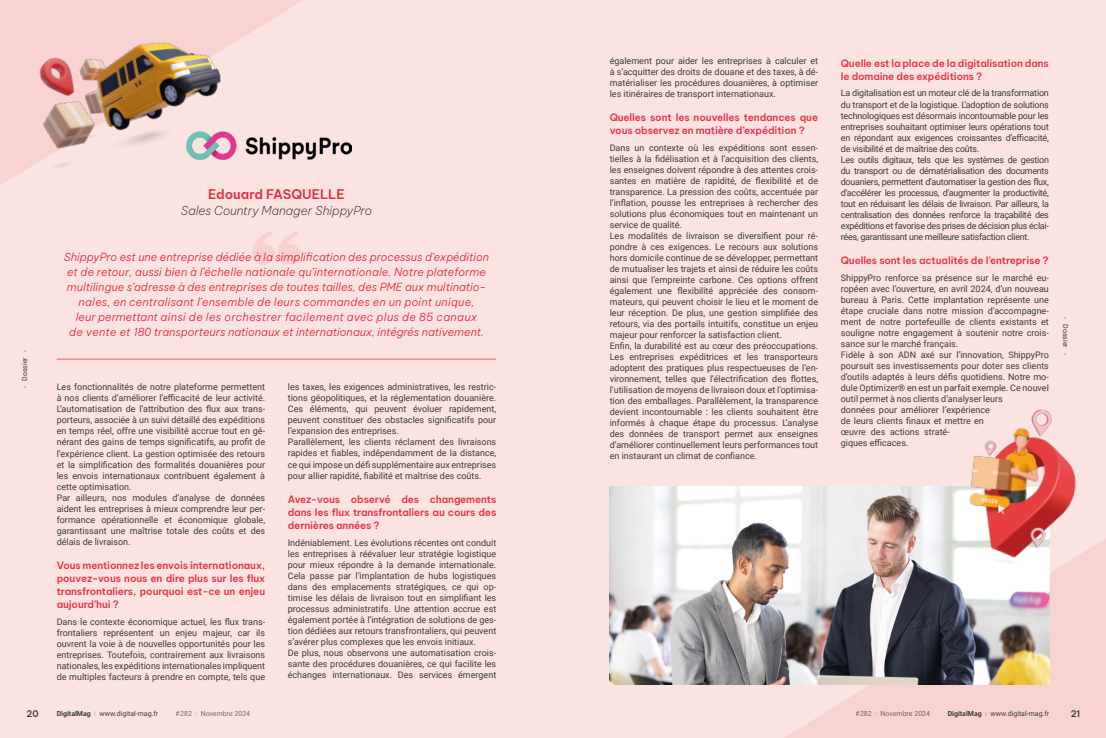
<style>
.page{position:relative;width:1106px;height:738px;background:#fff}
.page>*{position:absolute;margin:0;border:0;box-sizing:border-box;transform-origin:0 0}
.t1{font:600 13px "Be Vietnam Pro";color:#e73446}
.t2{font:italic 200 12px "Be Vietnam Pro";color:#3c3c3b}
.t3{font:italic 300 11px/15px "Be Vietnam Pro";color:#e73446;text-align:center}
.t4{font:600 10px/13px "Be Vietnam Pro";letter-spacing:-.01em;color:#e73446;text-align:justify}
.t5{font:9px/11px "Roboto";color:#3c3c3b}
.t6{font:9px/11px "Roboto";letter-spacing:-.03em;color:#3c3c3b}
.t7{font:600 9px "Be Vietnam Pro";color:#3c3c3b}
.t8{font:7px "Roboto";color:#3c3c3b}
.t9{font:7px "Roboto";color:#7c7b7b}
.s1{font-size:5.5px;color:#e73446}
.s2{font-weight:700}
.s3{font-weight:100}
</style>
<div class="page">
<div style="left:0;top:0;width:553px;height:737px;background:#fbe3e2"></div>
<div style="left:553px;top:0;width:553px;height:737px;background:#fbe3e2"></div>
<svg style="left:0;top:0;width:303px;height:24px"></svg>
<svg style="left:761px;top:538px;width:345px;height:199px;fill:#f9d3d2"></svg>
<svg style="left:252px;top:231px;width:49px;height:33px"></svg>
<img style="left:264px;top:137px;width:87px;height:23px">
<img style="left:609px;top:486px;width:440px;height:197px">
<img style="left:958px;top:409px;width:141px;height:171px">
<img style="left:0;top:1px;width:264px;height:184px">
<hr style="left:57px;top:358px;width:439px;height:1px;background:#ee716e">
<p class="t8" style="left:20px;top:387px;width:39px;rotate:-90deg"><span class="s1">•</span> Dossier <span class="s1">•</span></p>
<h1 class="t1" style="left:208px;top:183px;width:138px">Edouard FASQUELLE</h1>
<h2 class="t2" style="left:181px;top:201px;width:193px">Sales Country Manager ShippyPro</h2>
<p class="t3" style="left:64px;top:248px;width:427px">ShippyPro est une entreprise dédiée à la simplification des processus d’expédition et de retour, aussi bien à l’échelle nationale qu’internationale. Notre plateforme multilingue s’adresse à des entreprises de toutes tailles, des PME aux multinatio&shy;nales, en centralisant l’ensemble de leurs commandes en un point unique,<br>leur permettant ainsi de les orchestrer facilement avec plus de 85 canaux<br>de vente et 180 transporteurs nationaux et internationaux, intégrés nativement.</p>
<p class="t5" style="left:57px;top:381px;width:210px">Les fonctionnalités de notre plateforme permettent à nos clients d’améliorer l’efficacité de leur activité.<br>L’automatisation de l’attribution des flux aux trans&shy;porteurs, associée à un suivi détaillé des expéditions en temps réel, offre une visibilité accrue tout en gé&shy;nérant des gains de temps significatifs, au profit de l’expérience client. La gestion optimisée des retours et la simplification des formalités douanières pour les envois internationaux contribuent également à cette optimisation.<br>Par ailleurs, nos modules d’analyse de données aident les entreprises à mieux comprendre leur per&shy;formance opérationnelle et économique globale, garantissant une maîtrise totale des coûts et des délais de livraison.</p>
<p class="t4" style="left:57px;top:557px;width:210px">Vous mentionnez les envois internationaux, pouvez-vous nous en dire plus sur les flux transfrontaliers, pourquoi est-ce un enjeu aujourd’hui ?</p>
<p class="t5" style="left:57px;top:615px;width:210px;text-align:justify">Dans le contexte économique actuel, les flux trans&shy;frontaliers représentent un enjeu majeur, car ils ouvrent la voie à de nouvelles opportunités pour les entreprises. Toutefois, contrairement aux livraisons nationales, les expéditions internationales impliquent de multiples facteurs à prendre en compte, tels que</p>
<p class="t5" style="left:288px;top:381px;width:210px">les taxes, les exigences administratives, les restric&shy;tions géopolitiques, et la réglementation douanière.<br>Ces éléments, qui peuvent évoluer rapidement, peuvent constituer des obstacles significatifs pour l’expansion des entreprises.<br>Parallèlement, les clients réclament des livraisons rapides et fiables, indépendamment de la distance, ce qui impose un défi supplémentaire aux entreprises pour allier rapidité, fiabilité et maîtrise des coûts.</p>
<p class="t4" style="left:288px;top:491px;width:210px">Avez-vous observé des changements dans les flux transfrontaliers au cours des dernières années ?</p>
<p class="t5" style="left:288px;top:536px;width:210px">Indéniablement. Les évolutions récentes ont conduit les entreprises à réévaluer leur stratégie logistique pour mieux répondre à la demande internationale.<br>Cela passe par l’implantation de hubs logistiques dans des emplacements stratégiques, ce qui op&shy;timise les délais de livraison tout en simplifiant les processus administratifs. Une attention accrue est également portée à l’intégration de solutions de ges&shy;tion dédiées aux retours transfrontaliers, qui peuvent s’avérer plus complexes que les envois initiaux.<br>De plus, nous observons une automatisation crois&shy;sante des procédures douanières, ce qui facilite les échanges internationaux. Des services émergent</p>
<p class="t5" style="left:609px;top:54px;width:210px;text-align:justify">également pour aider les entreprises à calculer et à s’acquitter des droits de douane et des taxes, à dé&shy;matérialiser les procédures douanières, à optimiser les itinéraires de transport internationaux.</p>
<p class="t4" style="left:609px;top:110px;width:210px">Quelles sont les nouvelles tendances que vous observez en matière d’expédition ?</p>
<p class="t5" style="left:609px;top:141px;width:210px">Dans un contexte où les expéditions sont essen&shy;tielles à la fidélisation et à l’acquisition des clients, les enseignes doivent répondre à des attentes crois&shy;santes en matière de rapidité, de flexibilité et de transparence. La pression des coûts, accentuée par l’inflation, pousse les entreprises à rechercher des solutions plus économiques tout en maintenant un service de qualité.<br>Les modalités de livraison se diversifient pour ré&shy;pondre à ces exigences. Le recours aux solutions hors domicile continue de se développer, permettant de mutualiser les trajets et ainsi de réduire les coûts ainsi que l’empreinte carbone. Ces options offrent également une flexibilité appréciée des consom&shy;mateurs, qui peuvent choisir le lieu et le moment de leur réception. De plus, une gestion simplifiée des retours, via des portails intuitifs, constitue un enjeu majeur pour renforcer la satisfaction client.<br>Enfin, la durabilité est au cœur des préoccupations.<br>Les entreprises expéditrices et les transporteurs adoptent des pratiques plus respectueuses de l’en&shy;vironnement, telles que l’électrification des flottes, l’utilisation de moyens de livraison doux et l’optimisa&shy;tion des emballages. Parallèlement, la transparence devient incontournable : les clients souhaitent être informés à chaque étape du processus. L’analyse des données de transport permet aux enseignes d’améliorer continuellement leurs performances tout en instaurant un climat de confiance.</p>
<p class="t4" style="left:840px;top:55px;width:209px">Quelle est la place de la digitalisation dans le domaine des expéditions ?</p>
<p class="t6" style="left:840px;top:87px;width:210px">La digitalisation est un moteur clé de la transformation du transport et de la logistique. L’adoption de solutions technologiques est désormais incontournable pour les entreprises souhaitant optimiser leurs opérations tout en répondant aux exigences croissantes d’efficacité, de visibilité et de maîtrise des coûts.<br>Les outils digitaux, tels que les systèmes de gestion du transport ou de dématérialisation des documents douaniers, permettent d’automatiser la gestion des flux, d’accélérer les processus, d’augmenter la productivité, tout en réduisant les délais de livraison. Par ailleurs, la centralisation des données renforce la traçabilité des expéditions et favorise des prises de décision plus éclai&shy;rées, garantissant une meilleure satisfaction client.</p>
<p class="t4" style="left:840px;top:252px;width:209px">Quelles sont les actualités de l’entreprise ?</p>
<p class="t5" style="left:840px;top:271px;width:209px">ShippyPro renforce sa présence sur le marché eu&shy;ropéen avec l’ouverture, en avril 2024, d’un nouveau bureau à Paris. Cette implantation représente une étape cruciale dans notre mission d’accompagne&shy;ment de notre portefeuille de clients existants et souligne notre engagement à soutenir notre crois&shy;sance sur le marché français.<br>Fidèle à son ADN axé sur l’innovation, ShippyPro poursuit ses investissements pour doter ses clients d’outils adaptés à leurs défis quotidiens. Notre mo&shy;dule Optimizer® en est un parfait exemple. Ce nouvel outil permet à nos clients d’analyser leurs<br>données pour améliorer l’expérience<br>de leurs clients finaux et mettre en<br>œuvre des actions straté-<br>giques efficaces.</p>
<p class="t8" style="left:1070px;top:317px;width:39px;rotate:90deg"><span class="s1">•</span> Dossier <span class="s1">•</span></p>
<p class="t7" style="left:27px;top:705px;width:14px">20</p>
<p class="t8" style="left:57px;top:707px;width:103px"><span class="s2">DigitalMag</span> <span class="s3">I</span> www.digital-mag.fr</p>
<p class="t9" style="left:176px;top:707px;width:76px">#282 <span class="s3">I</span> Novembre 2024</p>
<p class="t9" style="left:855px;top:708px;width:76px">#282 <span class="s3">I</span> Novembre 2024</p>
<p class="t8" style="left:947px;top:707px;width:103px"><span class="s2">DigitalMag</span> <span class="s3">I</span> www.digital-mag.fr</p>
<p class="t7" style="left:1070px;top:705px;width:11px">21</p>
</div>
